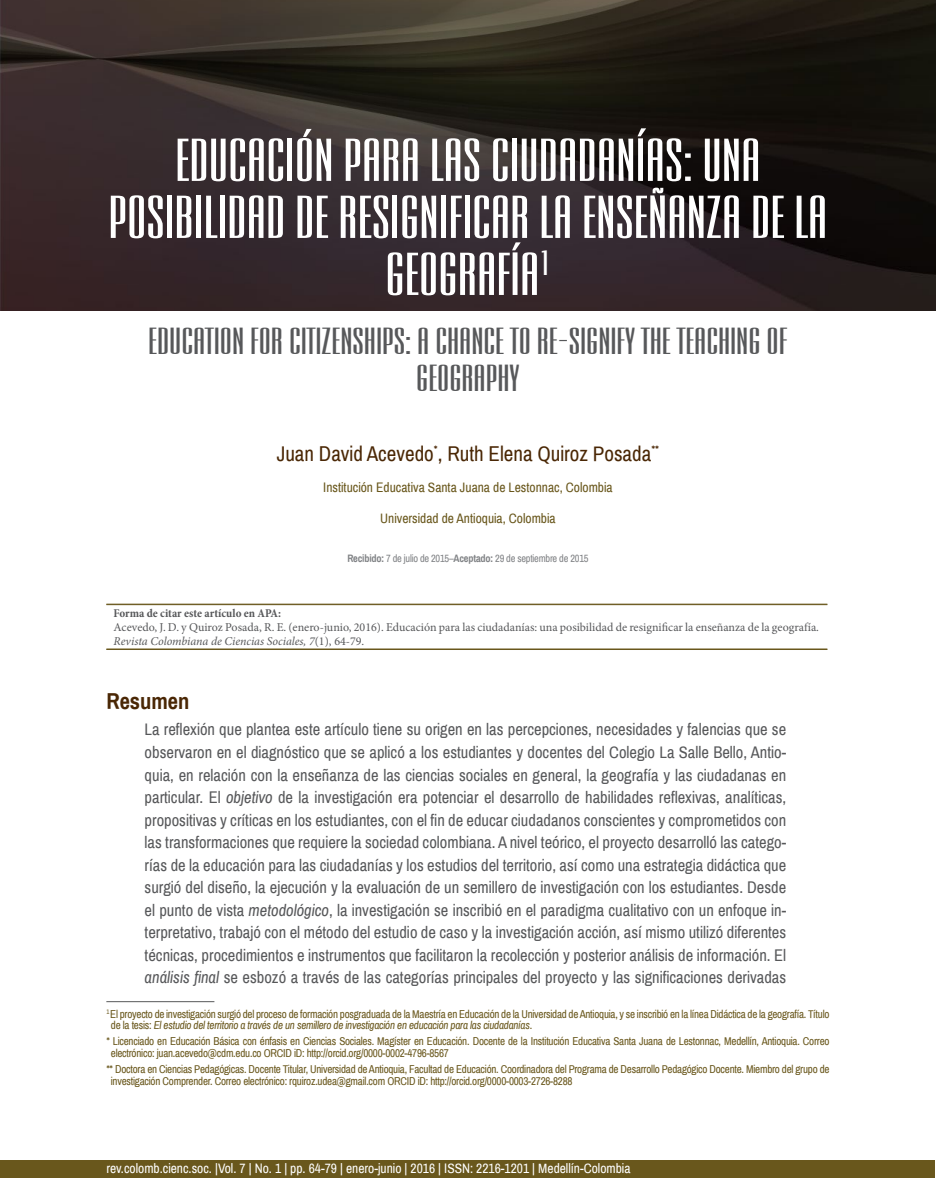
<style>
.page{position:relative;width:936px;height:1191px;background:#fff}
.page>*{position:absolute;margin:0;border:0;box-sizing:border-box;transform-origin:0 0}
.t1{font:700 60px/57px "Expel Extended";color:#fff;text-align:center}
.t2{font:700 37.5px/37.5px "Expel Extended";color:#57585a;text-align:center}
.t3{font:700 22.5px "Archivo Narrow";color:#4a2705}
.t4{font:21px "Archivo Narrow";color:#4a2705}
.t5{font:16.5px/22.5px "Archivo Narrow";color:#57585a;text-align:justify}
.t6{font:13.5px "Archivo Narrow";color:#fff}
.t7{font:13.5px "Archivo Narrow";color:#69571c}
.t8{font:12px/13.8px "Minion Pro";color:#57585a}
.t9{font:700 condensed 12px "Minion Pro";color:#57585a}
.t10{font:11.25px/11.7px "Archivo Narrow";letter-spacing:-.02em;color:#69571c}
.t11{font:10.5px "Archivo Narrow";letter-spacing:-.02em;color:#808285}
.s1{font-weight:700}
.s2{font-style:italic}
</style>
<div class="page">
<div style="left:1px;top:1160px;width:933px;height:18px;background:#69571c"></div>
<img style="left:689px;top:0;width:246px;height:310px">
<img style="left:0;top:0;width:689px;height:310px">
<hr style="left:106px;top:604px;width:721px;height:1px;background:#69571c">
<hr style="left:106px;top:649px;width:721px;height:1px;background:#69571c">
<hr style="left:106px;top:1001px;width:108px;height:1px;background:#57585a">
<h1 class="t1" style="left:108px;top:132px;width:720px">EDUCACIÓN PARA LAS CIUDADANÍAS: UNA<br>POSIBILIDAD DE RESIGNIFICAR LA ENSEÑANZA DE LA<br>GEOGRAFÍA<sup>1</sup></h1>
<h2 class="t2" style="left:148px;top:322px;width:640px">EDUCATION FOR CITIZENSHIPS: A CHANCE TO RE-SIGNIFY THE TEACHING OF<br>GEOGRAPHY</h2>
<p class="t4" style="left:277px;top:440px;width:384px">Juan David Acevedo<sup>*</sup>, Ruth Elena Quiroz Posada<sup>**</sup></p>
<p class="t7" style="left:323px;top:478px;width:291px">Institución Educativa Santa Juana de Lestonnac, Colombia</p>
<p class="t7" style="left:380px;top:509px;width:177px">Universidad de Antioquia, Colombia</p>
<p class="t11" style="left:347px;top:551px;width:242px"><span class="s1">Recibido:</span> 7 de julio de 2015–<span class="s1">Aceptado:</span> 29 de septiembre de 2015</p>
<p class="t9" style="left:114px;top:605px;width:169px">Forma de citar este artículo en APA:</p>
<p class="t8" style="left:114px;top:620px;width:706px">Acevedo, J. D. y Quiroz Posada, R. E. (enero-junio, 2016). Educación para las ciudadanías: una posibilidad de resignificar la enseñanza de la geografía.<br><span class="s2">Revista Colombiana de Ciencias Sociales, 7</span>(1), 64-79.</p>
<h3 class="t3" style="left:106px;top:687px;width:85px">Resumen</h3>
<p class="t5" style="left:145px;top:719px;width:643px">La reflexión que plantea este artículo tiene su origen en las percepciones, necesidades y falencias que se observaron en el diagnóstico que se aplicó a los estudiantes y docentes del Colegio La Salle Bello, Antio&shy;quia, en relación con la enseñanza de las ciencias sociales en general, la geografía y las ciudadanas en particular. El <span class="s2">objetivo</span> de la investigación era potenciar el desarrollo de habilidades reflexivas, analíticas, propositivas y críticas en los estudiantes, con el fin de educar ciudadanos conscientes y comprometidos con las transformaciones que requiere la sociedad colombiana. A nivel teórico, el proyecto desarrolló las catego&shy;rías de la educación para las ciudadanías y los estudios del territorio, así como una estrategia didáctica que surgió del diseño, la ejecución y la evaluación de un semillero de investigación con los estudiantes. Desde el punto de vista <span class="s2">metodológico</span>, la investigación se inscribió en el paradigma cualitativo con un enfoque in&shy;terpretativo, trabajó con el método del estudio de caso y la investigación acción, así mismo utilizó diferentes técnicas, procedimientos e instrumentos que facilitaron la recolección y posterior análisis de información. El <span class="s2">análisis final</span> se esbozó a través de las categorías principales del proyecto y las significaciones derivadas</p>
<p class="t10" style="left:111px;top:1008px;width:720px;text-indent:-4px"><sup>1</sup> El proyecto de investigación surgió del proceso de formación posgraduada de la Maestría en Educación de la Universidad de Antioquia, y se inscribió en la línea Didáctica de la geografía. Título de la tesis: <span class="s2">El estudio del territorio a través de un semillero de investigación en educación para las ciudadanías</span>.</p>
<p class="t10" style="left:111px;top:1035px;width:720px;text-indent:-4px">* Licenciado en Educación Básica con énfasis en Ciencias Sociales. Magíster en Educación. Docente de la Institución Educativa Santa Juana de Lestonnac, Medellín, Antioquia. Correo electrónico: juan.acevedo@cdm.edu.co ORCID iD: http://orcid.org/0000-0002-4796-8567</p>
<p class="t10" style="left:111px;top:1063px;width:720px;text-indent:-4px">** Doctora en Ciencias Pedagógicas. Docente Titular, Universidad de Antioquia, Facultad de Educación. Coordinadora del Programa de Desarrollo Pedagógico Docente. Miembro del grupo de investigación Comprender. Correo electrónico: rquiroz.udea@gmail.com ORCID iD: http://orcid.org/0000-0003-2726-8288</p>
<p class="t6" style="left:106px;top:1160px;width:525px">rev.colomb.cienc.soc. |Vol. 7 | No. 1 | pp. 64-79 | enero-junio | 2016 | ISSN: 2216-1201 | Medellín-Colombia</p>
</div>
